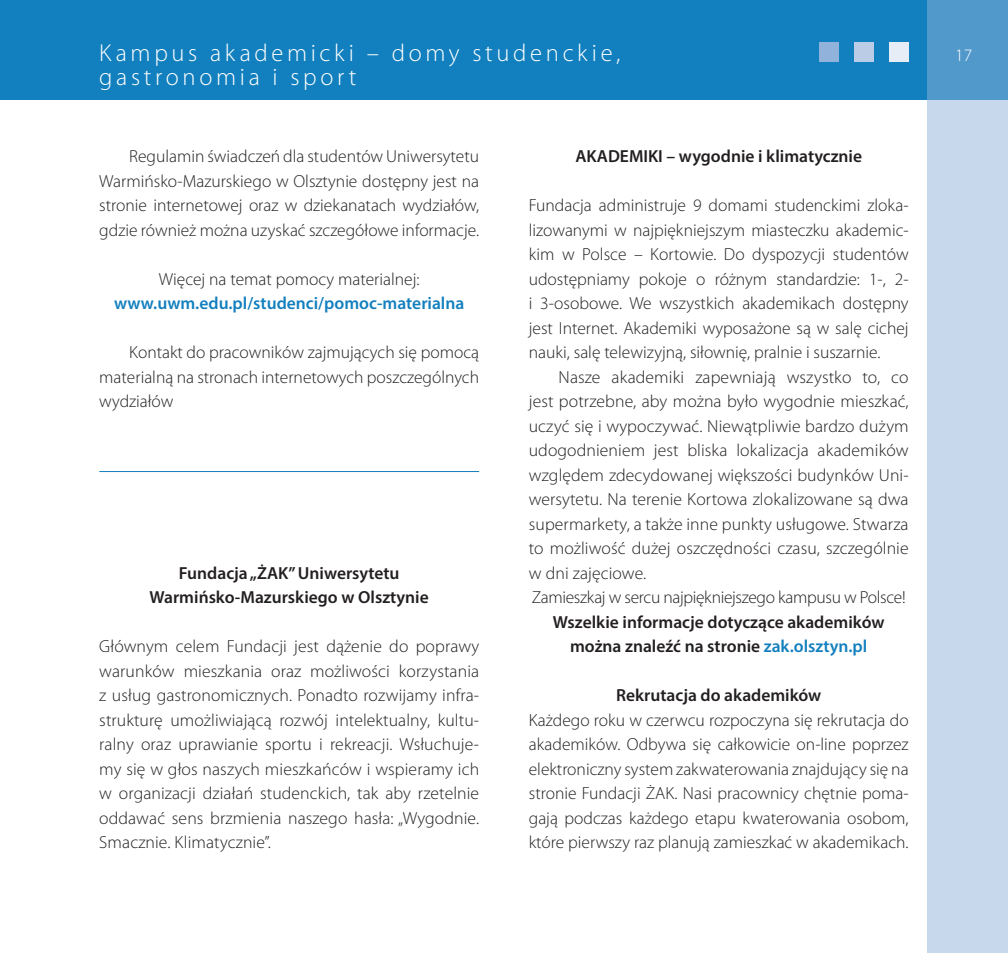
<style>
.page{position:relative;width:1008px;height:953px;background:#fff}
.page>*{position:absolute;margin:0;border:0;box-sizing:border-box;transform-origin:0 0}
.Tytuł_-_Pagina{font:300 24.5px "Myriad Pro";letter-spacing:.15em;color:#fff}
.Tekst_główny{font:300 17.5px/24.5px "Myriad Pro";color:#231f20;text-align:justify}
.Tekst_główny-2{font:600 17.5px/24.5px "Myriad Pro";color:#231f20;text-align:center}
.Tekst_główny-3{font:300 17.5px "Myriad Pro";letter-spacing:-.02em;color:#231f20}
.Tekst_główny-4{font:600 17.5px "Myriad Pro";color:#127fbe}
.t1{font:300 17.5px "Myriad Pro";color:#fff}
.s1{color:#127fbe}
</style>
<div class="page">
<hr style="left:0;top:0;width:1px;height:99px;background:#127fbe">
<div style="left:1px;top:0;width:1006px;height:99px;background:#127fbe"></div>
<svg style="left:926px;top:0;width:81px;height:952px;background:#bbd1e8"></svg>
<div style="left:818px;top:42px;width:20px;height:20px;background:#91b2da"></div>
<div style="left:853px;top:42px;width:20px;height:20px;background:#bacce6"></div>
<div style="left:888px;top:42px;width:20px;height:20px;background:#e7edf6"></div>
<hr style="left:99px;top:471px;width:380px;height:1px;background:#127fbe">
<p class="Tytuł_-_Pagina" style="left:99px;top:38px;width:522px">Kampus akademicki – domy studenckie,</p>
<p class="Tytuł_-_Pagina" style="left:99px;top:62px;width:258px">gastronomia i sport</p>
<p class="Tekst_główny" style="left:99px;top:144px;width:381px;text-indent:30px">Regulamin świadczeń dla studentów Uniwersytetu Warmińsko-Mazurskiego w Olsztynie dostępny jest na stronie internetowej oraz w dziekanatach wydziałów, gdzie również można uzyskać szczegółowe informacje.</p>
<p class="Tekst_główny" style="left:159px;top:266px;width:262px">Więcej na temat pomocy materialnej:</p>
<p class="Tekst_główny-4" style="left:114px;top:292px;width:351px">www.uwm.edu.pl/studenci/pomoc-materialna</p>
<p class="Tekst_główny" style="left:99px;top:340px;width:381px;text-indent:30px">Kontakt do pracowników zajmujących się pomocą materialną na stronach internetowych poszczególnych wydziałów</p>
<p class="Tekst_główny-2" style="left:149px;top:560px;width:280px">Fundacja „ŻAK” Uniwersytetu<br>Warmińsko-Mazurskiego w Olsztynie</p>
<p class="Tekst_główny" style="left:99px;top:634px;width:381px">Głównym celem Fundacji jest dążenie do poprawy warunków mieszkania oraz możliwości korzystania z usług gastronomicznych. Ponadto rozwijamy infra&shy;strukturę umożliwiającą rozwój intelektualny, kultu&shy;ralny oraz uprawianie sportu i rekreacji. Wsłuchuje&shy;my się w głos naszych mieszkańców i wspieramy ich w organizacji działań studenckich, tak aby rzetelnie oddawać sens brzmienia naszego hasła: „Wygodnie.<br>Smacznie. Klimatycznie”.</p>
<p class="Tekst_główny-2" style="left:575px;top:143px;width:288px">AKADEMIKI – wygodnie i klimatycznie</p>
<p class="Tekst_główny" style="left:528px;top:193px;width:381px">Fundacja administruje 9 domami studenckimi zloka&shy;lizowanymi w najpiękniejszym miasteczku akademic&shy;kim w Polsce – Kortowie. Do dyspozycji studentów udostępniamy pokoje o różnym standardzie: 1-, 2- i 3-osobowe. We wszystkich akademikach dostępny jest Internet. Akademiki wyposażone są w salę cichej nauki, salę telewizyjną, siłownię, pralnie i suszarnie.</p>
<p class="Tekst_główny" style="left:528px;top:364px;width:381px;text-indent:30px">Nasze akademiki zapewniają wszystko to, co jest potrzebne, aby można było wygodnie mieszkać, uczyć się i wypoczywać. Niewątpliwie bardzo dużym udogodnieniem jest bliska lokalizacja akademików względem zdecydowanej większości budynków Uni&shy;wersytetu. Na terenie Kortowa zlokalizowane są dwa supermarkety, a także inne punkty usługowe. Stwarza to możliwość dużej oszczędności czasu, szczególnie w dni zajęciowe.</p>
<p class="Tekst_główny-3" style="left:531px;top:587px;width:375px">Zamieszkaj w sercu najpiękniejszego kampusu w Polsce!</p>
<p class="Tekst_główny-2" style="left:552px;top:609px;width:333px">Wszelkie informacje dotyczące akademików można znaleźć na stronie <span class="s1">zak.olsztyn.pl</span></p>
<p class="Tekst_główny-2" style="left:615px;top:682px;width:207px">Rekrutacja do akademików</p>
<p class="Tekst_główny" style="left:528px;top:707px;width:381px">Każdego roku w czerwcu rozpoczyna się rekrutacja do akademików. Odbywa się całkowicie on-line poprzez elektroniczny system zakwaterowania znajdujący się na stronie Fundacji ŻAK. Nasi pracownicy chętnie poma&shy;gają podczas każdego etapu kwaterowania osobom, które pierwszy raz planują zamieszkać w akademikach.</p>
<p class="t1" style="left:954px;top:45px;width:19px">17</p>
</div>
